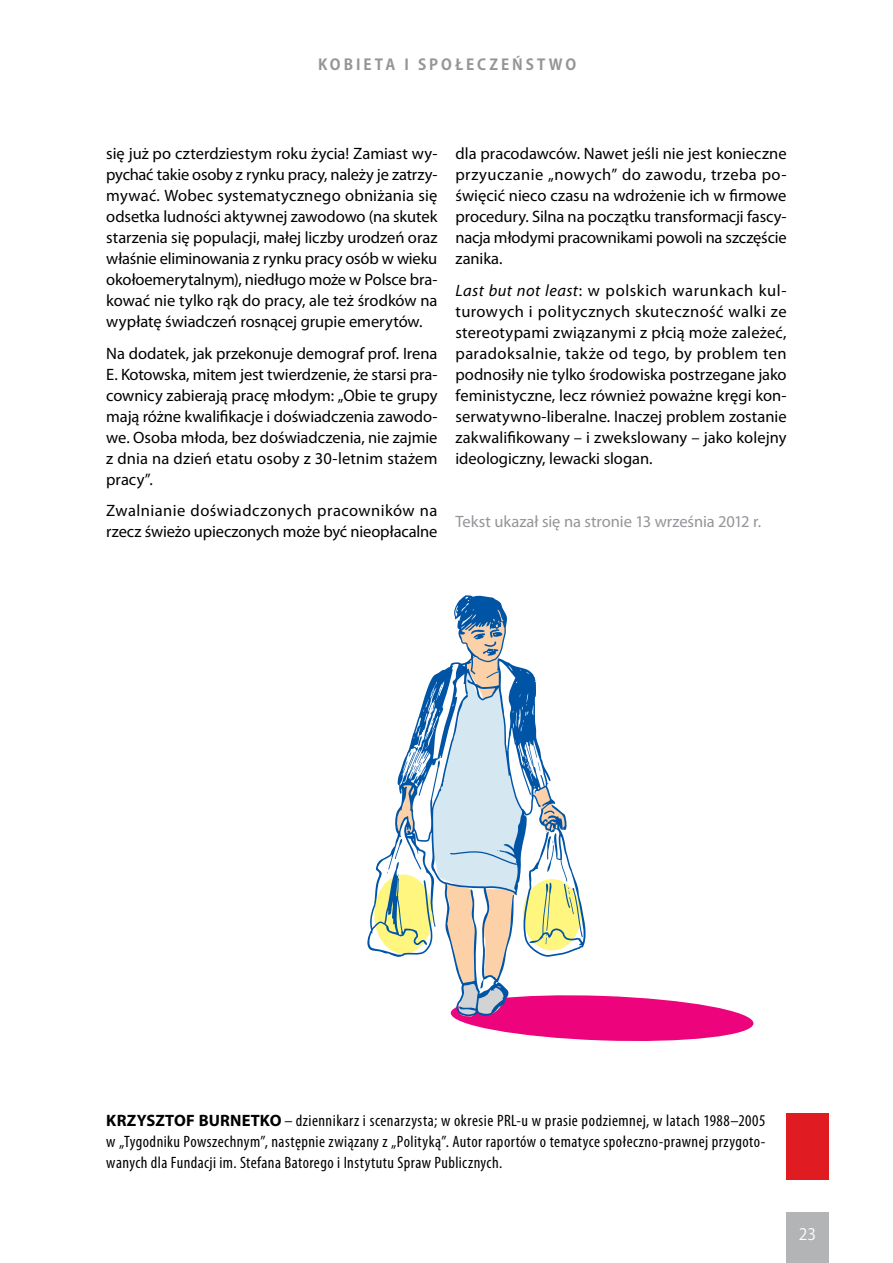
<style>
.page{position:relative;width:893px;height:1263px;background:#fff}
.page>*{position:absolute;margin:0;border:0;box-sizing:border-box;transform-origin:0 0}
.t1{font:16.5px/21px "Myriad Pro";color:#000;text-align:justify}
.t2{font:condensed 16.5px/21px "Myriad Pro";letter-spacing:.025em;color:#000;text-align:justify}
.t3{font:16.5px "Myriad Pro";letter-spacing:-.005em;color:#939598}
.t4{font:15.6px "Koz Go Pr 6 N";color:#fff}
.t5{font:700 15px "Koz Go Pr 6 N";letter-spacing:.2em;color:#939598}
.s1{font-style:italic}
.s2{font-weight:700;font-stretch:normal}
</style>
<div class="page">
<div style="left:786px;top:1212px;width:43px;height:51px;background:#b2b4b6"></div>
<div style="left:786px;top:1113px;width:42px;height:66px;background:#e11b22"></div>
<svg style="left:453px;top:995px;width:301px;height:46px"></svg>
<svg style="left:367px;top:595px;width:219px;height:422px"></svg>
<p class="t5" style="left:318px;top:56px;width:260px">KOBIETA I SPOŁECZEŃSTWO</p>
<p class="t1" style="left:106px;top:143px;width:333px">się już po czterdziestym roku życia! Zamiast wy&shy;pychać takie osoby z rynku pracy, należy je zatrzy&shy;mywać. Wobec systematycznego obniżania się odsetka ludności aktywnej zawodowo (na skutek starzenia się populacji, małej liczby urodzeń oraz właśnie eliminowania z rynku pracy osób w wieku okołoemerytalnym), niedługo może w Polsce bra&shy;kować nie tylko rąk do pracy, ale też środków na wypłatę świadczeń rosnącej grupie emerytów.</p>
<p class="t1" style="left:106px;top:343px;width:333px">Na dodatek, jak przekonuje demograf prof. Irena E. Kotowska, mitem jest twierdzenie, że starsi pra&shy;cownicy zabierają pracę młodym: „Obie te grupy mają różne kwalifikacje i doświadczenia zawodo&shy;we. Osoba młoda, bez doświadczenia, nie zajmie z dnia na dzień etatu osoby z 30-letnim stażem pracy”.</p>
<p class="t1" style="left:106px;top:500px;width:333px">Zwalnianie doświadczonych pracowników na rzecz świeżo upieczonych może być nieopłacalne</p>
<p class="t1" style="left:455px;top:143px;width:333px">dla pracodawców. Nawet jeśli nie jest konieczne przyuczanie „nowych” do zawodu, trzeba po&shy;święcić nieco czasu na wdrożenie ich w firmowe procedury. Silna na początku transformacji fascy&shy;nacja młodymi pracownikami powoli na szczęście zanika.</p>
<p class="t1" style="left:455px;top:280px;width:333px"><span class="s1">Last but not least</span>: w polskich warunkach kul&shy;turowych i politycznych skuteczność walki ze stereotypami związanymi z płcią może zależeć, paradoksalnie, także od tego, by problem ten podnosiły nie tylko środowiska postrzegane jako feministyczne, lecz również poważne kręgi kon&shy;serwatywno-liberalne. Inaczej problem zostanie zakwalifikowany – i zwekslowany – jako kolejny ideologiczny, lewacki slogan.</p>
<p class="t3" style="left:455px;top:511px;width:307px">Tekst ukazał się na stronie 13 września 2012 r.</p>
<p class="t2" style="left:106px;top:1109px;width:661px"><span class="s2">KRZYSZTOF BURNETKO</span> – dziennikarz i scenarzysta; w okresie PRL-u w prasie podziemnej, w latach 1988–2005 w „Tygodniku Powszechnym”, następnie związany z „Polityką”. Autor raportów o tematyce społeczno-prawnej przygoto&shy;wanych dla Fundacji im. Stefana Batorego i Instytutu Spraw Publicznych.</p>
<p class="t4" style="left:799px;top:1225px;width:19px">23</p>
</div>
